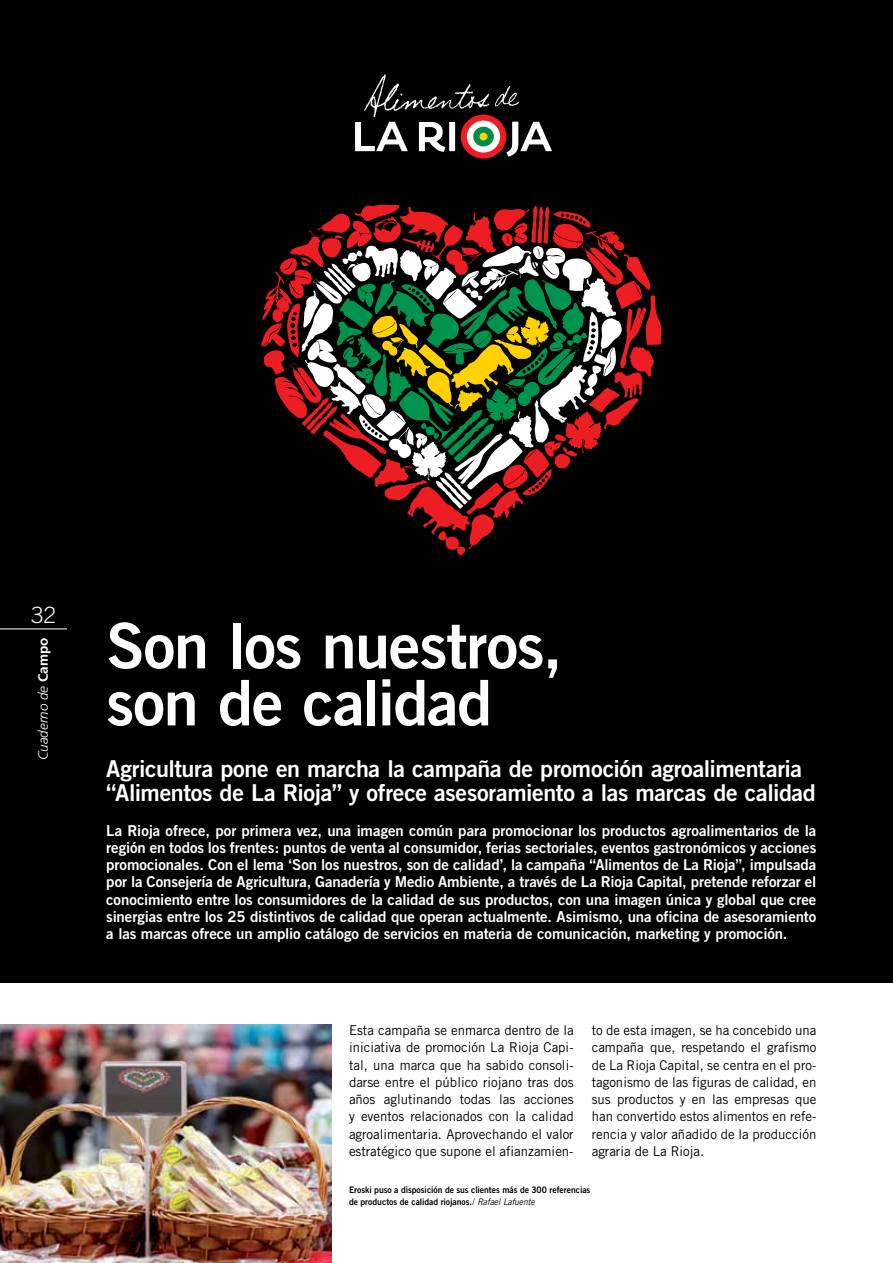
<style>
.page{position:relative;width:893px;height:1263px;background:#fff}
.page>*{position:absolute;margin:0;border:0;box-sizing:border-box;transform-origin:0 0}
.t1{font:63px/57px "Trade Gothic Bold Two";letter-spacing:-.02em;color:#fff}
.t2{font:23.25px/24px "Trade Gothic Bold Two";letter-spacing:-.015em;color:#fff}
.t3{font:300 22.5px "Trade Gothic";color:#fff}
.t4{font:15px/17.2px "Trade Gothic Bold Two";letter-spacing:-.01em;color:#fff;text-align:justify}
.t5{font:13.5px/17.2px "Trade Gothic";color:#000;text-align:justify}
.t6{font:italic 300 13.5px "Frutiger";color:#fff}
.t7{font:9px/11.2px "Trade Gothic Bold Two";color:#000;scale:.95 1}
.s1{font-weight:700;font-style:normal}
.s2{font-family:"Trade Gothic"}
.s3{font-family:"Trade Gothic";font-style:italic}
</style>
<div class="page">
<div style="left:0;top:0;width:893px;height:982px;background:#000"></div>
<hr style="left:0;top:628px;width:67px;height:1px;background:#fff">
<svg style="left:261px;top:204px;width:400px;height:352px"></svg>
<svg style="left:461px;top:115px;width:45px;height:44px"></svg>
<svg style="left:355px;top:74px;width:197px;height:83px"></svg>
<img style="left:0;top:1025px;width:332px;height:238px">
<h3 class="t3" style="left:31px;top:601px;width:27px">32</h3>
<p class="t6" style="left:35px;top:760px;width:124px;rotate:-90deg">Cuaderno de <span class="s1">Campo</span></p>
<h1 class="t1" style="left:106px;top:616px;width:457px">Son los nuestros, son de calidad</h1>
<h2 class="t2" style="left:106px;top:756px;width:711px">Agricultura pone en marcha la campaña de promoción agroalimentaria “Alimentos de La Rioja” y ofrece asesoramiento a las marcas de calidad</h2>
<p class="t4" style="left:106px;top:821px;width:712px">La Rioja ofrece, por primera vez, una imagen común para promocionar los productos agroalimentarios de la región en todos los frentes: puntos de venta al consumidor, ferias sectoriales, eventos gastronómicos y acciones promocionales. Con el lema ‘Son los nuestros, son de calidad’, la campaña “Alimentos de La Rioja”, impulsada por la Consejería de Agricultura, Ganadería y Medio Ambiente, a través de La Rioja Capital, pretende reforzar el conocimiento entre los consumidores de la calidad de sus productos, con una imagen única y global que cree sinergias entre los 25 distintivos de calidad que operan actualmente. Asimismo, una oficina de asesoramiento a las marcas ofrece un amplio catálogo de servicios en materia de comunicación, marketing y promoción.</p>
<p class="t5" style="left:349px;top:1021px;width:226px">Esta campaña se enmarca dentro de la iniciativa de promoción La Rioja Capi&shy;tal, una marca que ha sabido consoli&shy;darse entre el público riojano tras dos años aglutinando todas las acciones y eventos relacionados con la calidad agroalimentaria. Aprovechando el valor estratégico que supone el afianzamien-</p>
<p class="t5" style="left:592px;top:1021px;width:226px">to de esta imagen, se ha concebido una campaña que, respetando el grafismo de La Rioja Capital, se centra en el pro&shy;tagonismo de las figuras de calidad, en sus productos y en las empresas que han convertido estos alimentos en refe&shy;rencia y valor añadido de la producción agraria de La Rioja.</p>
<p class="t7" style="left:349px;top:1184px;width:256px">Eroski puso a disposición de sus clientes más de 300 referencias de productos de calidad riojanos.<span class="s2">/</span> <span class="s3">Rafael Lafuente</span></p>
</div>
